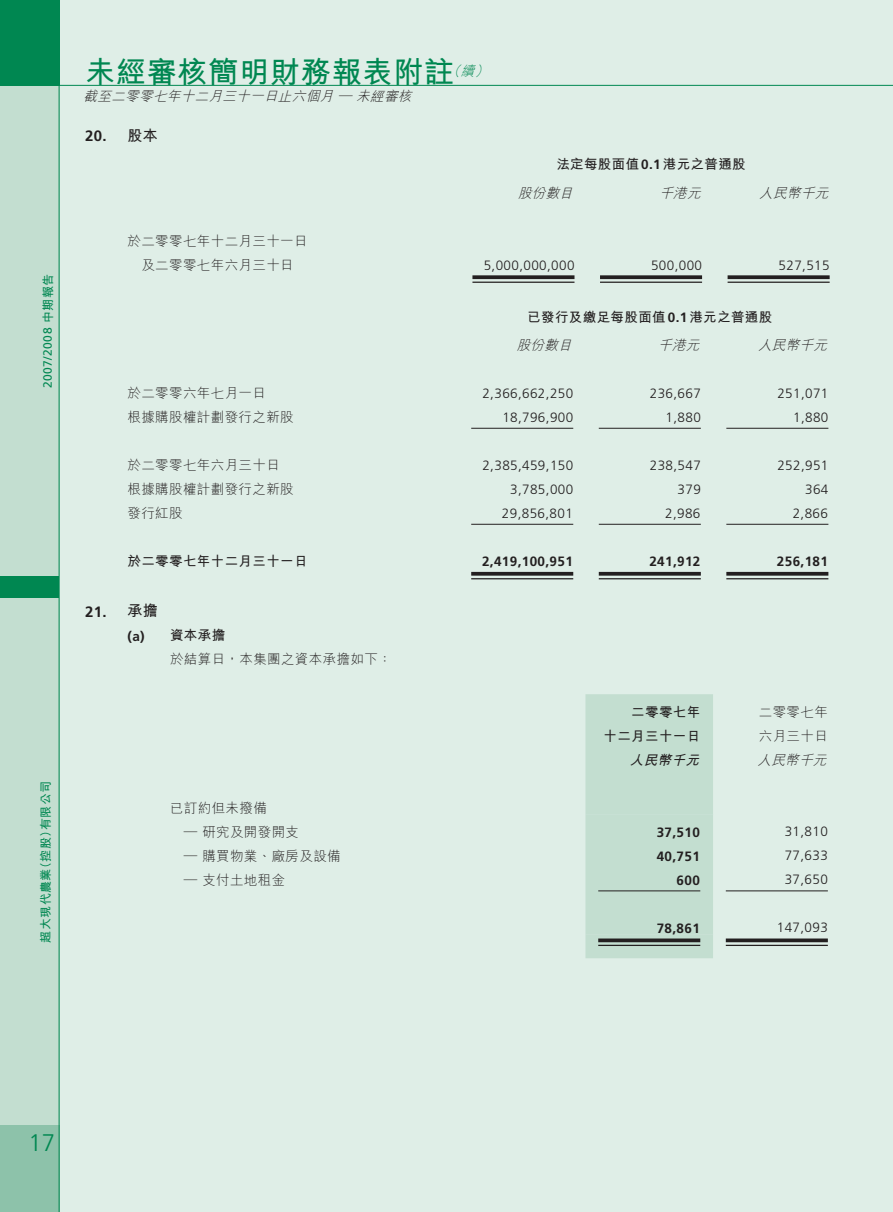
<style>
.page{position:relative;width:893px;height:1212px;background:#dfeee7}
.page>*{position:absolute;margin:0;border:0;box-sizing:border-box;transform-origin:0 0}
.t1{font:30px "M Hei HK Bold E Ten B5 H";letter-spacing:.03em;color:#008751}
.t2{font:300 24px "Frutiger";color:#008751}
.t3{font:700 15px "Frutiger";color:#231f20}
.t4{font:300 13.5px "Frutiger";letter-spacing:.03em;color:#231f20}
.t5{font:13.5px/24px "M Hei HK Light E Ten B5 H";letter-spacing:.03em;color:#231f20;text-align:center}
.t6{font:13.5px "M Hei HK Bold E Ten B5 H";letter-spacing:.03em;color:#231f20}
.t7{font:italic 13.5px "M Hei HK Light E Ten B5 H";color:#231f20}
.t8{font:700 13.5px "Frutiger";letter-spacing:.03em;color:#231f20}
.t9{font:italic 13.5px "M Hei HK Bold E Ten B5 H";color:#231f20}
.t10{font:italic 13.5px "M Hei HK Light E Ten B5 H";color:#008751}
.t11{font:12px "M Hei HK Bold E Ten B5 H";letter-spacing:.04em;color:#008751}
.t12{font:12px "Frutiger";letter-spacing:.04em;color:#008751}
.s1{font-family:"M Hei HK Bold E Ten B5 H"}
.s2{font-family:"M Hei HK Bold E Ten B5 H";font-weight:400}
.s3{font-family:"Frutiger";font-weight:700}
</style>
<div class="page">
<div style="left:0;top:85px;width:59px;height:1127px;background:#c3ded0"></div>
<div style="left:0;top:0;width:60px;height:85px;background:#008751"></div>
<div style="left:0;top:577px;width:59px;height:21px;background:#008751"></div>
<div style="left:0;top:1125px;width:60px;height:87px;background:#8dc2aa"></div>
<hr style="left:59px;top:0;width:1px;height:1212px;background:#008751">
<hr style="left:0;top:85px;width:893px;height:1px;background:#008751">
<svg style="left:472px;top:275px;width:102px;height:4px"></svg>
<hr style="left:472px;top:282px;width:102px;height:1px;background:#231f20">
<svg style="left:600px;top:275px;width:102px;height:4px"></svg>
<hr style="left:600px;top:282px;width:102px;height:1px;background:#231f20">
<svg style="left:728px;top:275px;width:102px;height:4px"></svg>
<hr style="left:728px;top:282px;width:102px;height:1px;background:#231f20">
<hr style="left:471px;top:428px;width:102px;height:1px;background:#231f20">
<hr style="left:599px;top:428px;width:102px;height:1px;background:#231f20">
<hr style="left:726px;top:428px;width:102px;height:1px;background:#231f20">
<hr style="left:471px;top:524px;width:102px;height:1px;background:#231f20">
<hr style="left:599px;top:524px;width:102px;height:1px;background:#231f20">
<hr style="left:726px;top:524px;width:102px;height:1px;background:#231f20">
<svg style="left:471px;top:572px;width:102px;height:4px"></svg>
<hr style="left:471px;top:578px;width:102px;height:1px;background:#231f20">
<svg style="left:599px;top:572px;width:102px;height:4px"></svg>
<hr style="left:599px;top:578px;width:102px;height:1px;background:#231f20">
<svg style="left:726px;top:572px;width:102px;height:4px"></svg>
<hr style="left:726px;top:578px;width:102px;height:1px;background:#231f20">
<div style="left:585px;top:694px;width:128px;height:264px;background:#c3ded0"></div>
<hr style="left:598px;top:890px;width:102px;height:1px;background:#231f20">
<hr style="left:726px;top:890px;width:102px;height:1px;background:#231f20">
<svg style="left:598px;top:938px;width:102px;height:4px"></svg>
<hr style="left:598px;top:945px;width:102px;height:1px;background:#231f20">
<svg style="left:726px;top:938px;width:102px;height:4px"></svg>
<hr style="left:726px;top:945px;width:102px;height:1px;background:#231f20">
<p class="t12" style="left:43px;top:388px;width:116px;rotate:-90deg">2007/2008 <span class="s1">中期報告</span></p>
<p class="t11" style="left:41px;top:943px;width:163px;rotate:-90deg">超大現代農業（控股）有限公司</p>
<h1 class="t1" style="left:85px;top:60px;width:371px">未經審核簡明財務報表附註</h1>
<p class="t10" style="left:447px;top:66px;width:46px">（續）</p>
<p class="t7" style="left:84px;top:91px;width:333px">截至二零零七年十二月三十一日止六個月 — 未經審核</p>
<p class="t3" style="left:85px;top:130px;width:74px">20. <span class="s2">股本</span></p>
<p class="t6" style="left:556px;top:159px;width:191px">法定每股面值<span class="s3">0.1</span>港元之普通股</p>
<p class="t7" style="left:518px;top:187px;width:60px">股份數目</p>
<p class="t7" style="left:659px;top:187px;width:46px">千港元</p>
<p class="t7" style="left:759px;top:187px;width:74px">人民幣千元</p>
<p class="t5" style="left:128px;top:230px;width:182px">於二零零七年十二月三十一日及二零零七年六月三十日</p>
<p class="t4" style="left:484px;top:259px;width:92px">5,000,000,000</p>
<p class="t4" style="left:651px;top:259px;width:53px">500,000</p>
<p class="t4" style="left:779px;top:259px;width:53px">527,515</p>
<p class="t6" style="left:527px;top:312px;width:246px">已發行及繳足每股面值<span class="s3">0.1</span>港元之普通股</p>
<p class="t7" style="left:517px;top:340px;width:60px">股份數目</p>
<p class="t7" style="left:658px;top:340px;width:46px">千港元</p>
<p class="t7" style="left:758px;top:340px;width:74px">人民幣千元</p>
<p class="t5" style="left:128px;top:383px;width:140px">於二零零六年七月一日</p>
<p class="t4" style="left:482px;top:387px;width:92px">2,366,662,250</p>
<p class="t4" style="left:650px;top:387px;width:53px">236,667</p>
<p class="t4" style="left:777px;top:387px;width:53px">251,071</p>
<p class="t5" style="left:128px;top:407px;width:168px">根據購股權計劃發行之新股</p>
<p class="t4" style="left:502px;top:411px;width:72px">18,796,900</p>
<p class="t4" style="left:666px;top:411px;width:37px">1,880</p>
<p class="t4" style="left:793px;top:411px;width:37px">1,880</p>
<p class="t5" style="left:128px;top:455px;width:154px">於二零零七年六月三十日</p>
<p class="t4" style="left:482px;top:459px;width:92px">2,385,459,150</p>
<p class="t4" style="left:650px;top:459px;width:53px">238,547</p>
<p class="t4" style="left:777px;top:459px;width:53px">252,951</p>
<p class="t5" style="left:128px;top:479px;width:168px">根據購股權計劃發行之新股</p>
<p class="t4" style="left:510px;top:484px;width:65px">3,785,000</p>
<p class="t4" style="left:678px;top:484px;width:25px">379</p>
<p class="t4" style="left:805px;top:484px;width:25px">364</p>
<p class="t5" style="left:128px;top:503px;width:57px">發行紅股</p>
<p class="t4" style="left:502px;top:508px;width:72px">29,856,801</p>
<p class="t4" style="left:665px;top:508px;width:37px">2,986</p>
<p class="t4" style="left:793px;top:508px;width:37px">2,866</p>
<p class="t6" style="left:128px;top:556px;width:182px">於二零零七年十二月三十一日</p>
<p class="t8" style="left:482px;top:556px;width:92px">2,419,100,951</p>
<p class="t8" style="left:649px;top:556px;width:53px">241,912</p>
<p class="t8" style="left:777px;top:556px;width:53px">256,181</p>
<p class="t3" style="left:85px;top:605px;width:74px">21. <span class="s2">承擔</span></p>
<p class="t6" style="left:128px;top:630px;width:99px"><span class="s3">(a)</span> 資本承擔</p>
<p class="t5" style="left:170px;top:649px;width:223px">於結算日，本集團之資本承擔如下：</p>
<p class="t6" style="left:631px;top:706px;width:71px">二零零七年</p>
<p class="t5" style="left:759px;top:701px;width:71px">二零零七年</p>
<p class="t6" style="left:603px;top:730px;width:98px">十二月三十一日</p>
<p class="t5" style="left:759px;top:725px;width:71px">六月三十日</p>
<p class="t9" style="left:630px;top:754px;width:74px">人民幣千元</p>
<p class="t7" style="left:757px;top:754px;width:74px">人民幣千元</p>
<p class="t5" style="left:170px;top:797px;width:98px">已訂約但未撥備</p>
<p class="t5" style="left:184px;top:821px;width:117px">— 研究及開發開支</p>
<p class="t8" style="left:657px;top:826px;width:45px">37,510</p>
<p class="t4" style="left:785px;top:826px;width:45px">31,810</p>
<p class="t5" style="left:184px;top:845px;width:158px">— 購買物業、廠房及設備</p>
<p class="t8" style="left:657px;top:850px;width:45px">40,751</p>
<p class="t4" style="left:785px;top:850px;width:45px">77,633</p>
<p class="t5" style="left:184px;top:869px;width:103px">— 支付土地租金</p>
<p class="t8" style="left:677px;top:874px;width:25px">600</p>
<p class="t4" style="left:785px;top:874px;width:45px">37,650</p>
<p class="t8" style="left:657px;top:922px;width:45px">78,861</p>
<p class="t4" style="left:777px;top:922px;width:53px">147,093</p>
<h2 class="t2" style="left:29px;top:1133px;width:28px">17</h2>
</div>
